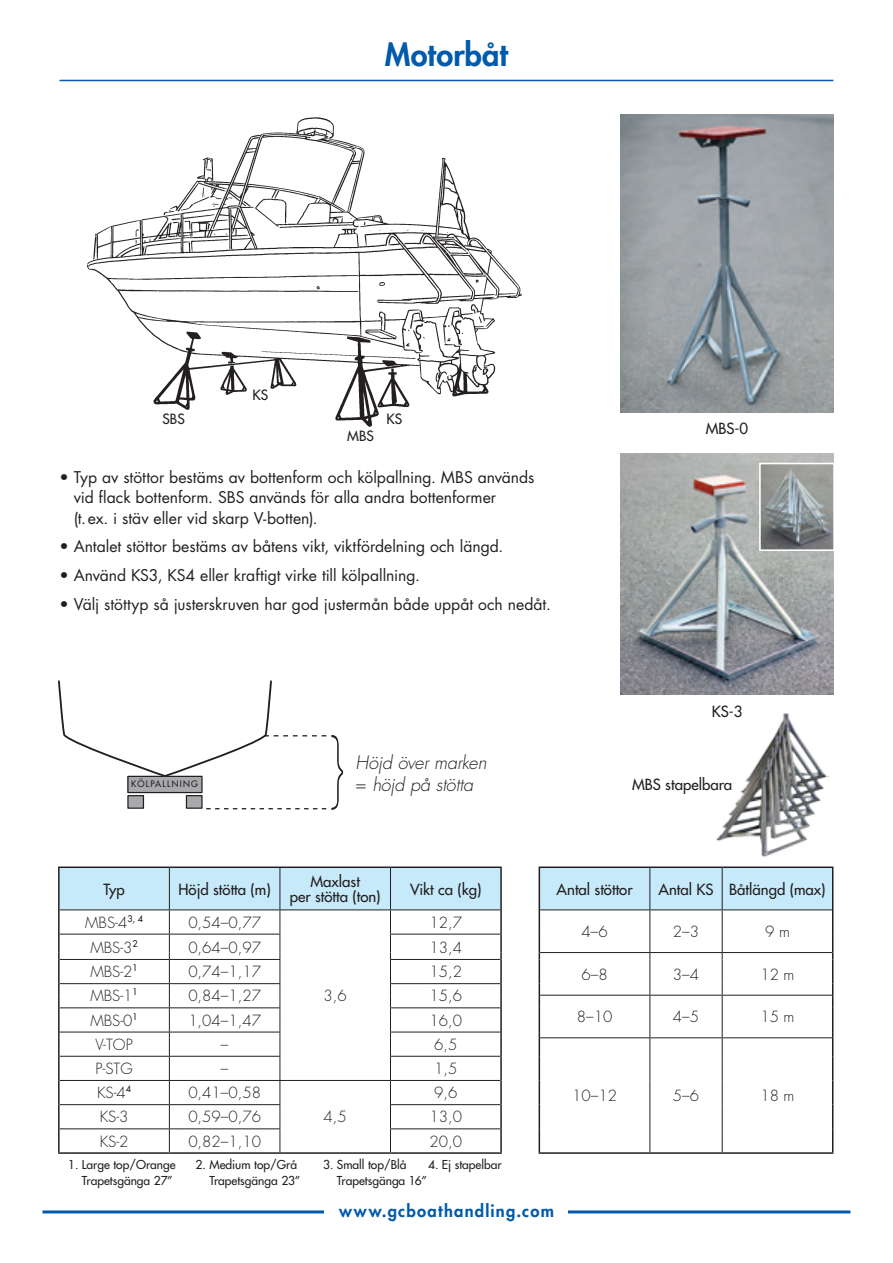
<style>
.page{position:relative;width:893px;height:1263px;background:#fff}
.page>*{position:absolute;margin:0;border:0;box-sizing:border-box;transform-origin:0 0}
.t1{font:800 30.75px "Futura LT";color:#015aaa}
.t2{font:italic 300 18px/22.2px "Futura LT";letter-spacing:-.01em;color:#231f20}
.t3{font:800 16.5px "Futura LT";letter-spacing:.08em;color:#015aaa}
.t4{font:15.75px/20.2px "Futura LT";color:#231f20}
.t5{font:300 15px "Futura LT";color:#231f20}
.t6{font:15px/15px "Futura LT";color:#231f20;text-align:center}
.t7{font:13.8px "Futura LT";color:#231f20}
.t8{font:12px "Futura LT";color:#231f20}
.t9{font:9px "Futura LT";color:#231f20}
.t10{font:8.7px "Futura LT";letter-spacing:.14em;color:#231f20}
.s1{font-style:normal}
</style>
<div class="page">
<hr style="left:43px;top:1210px;width:807px;height:3px;background:#015aaa">
<div style="left:325px;top:1200px;width:243px;height:20px;background:#fff"></div>
<img style="left:87px;top:117px;width:435px;height:310px">
<img style="left:621px;top:115px;width:212px;height:297px">
<img style="left:621px;top:453px;width:212px;height:242px">
<svg style="left:758px;top:462px;width:76px;height:90px;background:#929697"></svg>
<img style="left:716px;top:713px;width:112px;height:144px">
<hr style="left:59px;top:80px;width:774px;height:1px;background:#015aaa">
<svg style="left:58px;top:680px;width:286px;height:130px"></svg>
<hr style="left:58px;top:866px;width:111px;height:2px;background:#231f20">
<hr style="left:169px;top:866px;width:111px;height:2px;background:#231f20">
<hr style="left:280px;top:866px;width:110px;height:2px;background:#231f20">
<hr style="left:390px;top:866px;width:112px;height:2px;background:#231f20">
<hr style="left:280px;top:1152px;width:110px;height:2px;background:#231f20">
<hr style="left:58px;top:1152px;width:111px;height:2px;background:#231f20">
<hr style="left:169px;top:1152px;width:111px;height:2px;background:#231f20">
<hr style="left:390px;top:1152px;width:112px;height:2px;background:#231f20">
<hr style="left:539px;top:866px;width:111px;height:2px;background:#231f20">
<hr style="left:650px;top:866px;width:72px;height:2px;background:#231f20">
<hr style="left:722px;top:866px;width:111px;height:2px;background:#231f20">
<hr style="left:539px;top:1152px;width:111px;height:2px;background:#231f20">
<hr style="left:650px;top:1152px;width:72px;height:2px;background:#231f20">
<hr style="left:722px;top:1152px;width:111px;height:2px;background:#231f20">
<svg style="left:58px;top:867px;width:775px;height:285px"></svg>
<p class="t1" style="left:385px;top:34px;width:125px">Motorbåt</p>
<p class="t7" style="left:163px;top:409px;width:24px">SBS</p>
<p class="t7" style="left:253px;top:385px;width:17px">KS</p>
<p class="t7" style="left:347px;top:427px;width:28px">MBS</p>
<p class="t7" style="left:386px;top:409px;width:17px">KS</p>
<p class="t4" style="left:74px;top:467px;width:462px;text-indent:-14px">• Typ av stöttor bestäms av bottenform och kölpallning. MBS används vid flack bottenform. SBS används för alla andra bottenformer<br>(t. ex. i stäv eller vid skarp V-botten).</p>
<p class="t4" style="left:59px;top:537px;width:445px">• Antalet stöttor bestäms av båtens vikt, viktfördelning och längd.</p>
<p class="t4" style="left:59px;top:565px;width:362px">• Använd KS3, KS4 eller kraftigt virke till kölpallning.</p>
<p class="t4" style="left:59px;top:594px;width:493px">• Välj stöttyp så justerskruven har god justermån både uppåt och nedåt.</p>
<p class="t10" style="left:131px;top:778px;width:68px">KÖLPALLNING</p>
<p class="t2" style="left:356px;top:752px;width:132px">Höjd över marken <span class="s1">=</span> höjd på stötta</p>
<p class="t6" style="left:706px;top:421px;width:44px">MBS-0</p>
<p class="t6" style="left:712px;top:703px;width:32px">KS-3</p>
<p class="t6" style="left:632px;top:777px;width:102px">MBS stapelbara</p>
<p class="t6" style="left:103px;top:881px;width:23px">Typ</p>
<p class="t6" style="left:178px;top:881px;width:94px">Höjd stötta (m)</p>
<p class="t6" style="left:290px;top:874px;width:92px">Maxlast<br>per stötta (ton)</p>
<p class="t6" style="left:410px;top:881px;width:73px">Vikt ca (kg)</p>
<p class="t6" style="left:557px;top:881px;width:78px">Antal stöttor</p>
<p class="t6" style="left:658px;top:881px;width:57px">Antal KS</p>
<p class="t6" style="left:729px;top:881px;width:98px">Båtlängd (max)</p>
<p class="t5" style="left:85px;top:913px;width:59px">MBS-4<sup>3,</sup> <sup>4</sup></p>
<p class="t5" style="left:188px;top:913px;width:74px">0,54–0,77</p>
<p class="t5" style="left:429px;top:913px;width:34px">12,7</p>
<p class="t5" style="left:582px;top:922px;width:28px">4–6</p>
<p class="t5" style="left:673px;top:922px;width:28px">2–3</p>
<p class="t5" style="left:765px;top:922px;width:26px">9 m</p>
<p class="t5" style="left:90px;top:938px;width:49px">MBS-3<sup>2</sup></p>
<p class="t5" style="left:188px;top:938px;width:74px">0,64–0,97</p>
<p class="t5" style="left:429px;top:938px;width:34px">13,4</p>
<p class="t5" style="left:90px;top:963px;width:44px">MBS-2</p>
<p class="t5" style="left:582px;top:965px;width:28px">6–8</p>
<p class="t5" style="left:673px;top:965px;width:28px">3–4</p>
<p class="t5" style="left:760px;top:965px;width:36px">12 m</p>
<p class="t9" style="left:133px;top:962px;width:7px">1</p>
<p class="t5" style="left:188px;top:963px;width:74px">0,74–1,17</p>
<p class="t5" style="left:429px;top:963px;width:34px">15,2</p>
<p class="t5" style="left:90px;top:987px;width:49px">MBS-1<sup>1</sup></p>
<p class="t5" style="left:188px;top:987px;width:74px">0,84–1,27</p>
<p class="t5" style="left:429px;top:987px;width:34px">15,6</p>
<p class="t5" style="left:90px;top:1011px;width:49px">MBS-0<sup>1</sup></p>
<p class="t5" style="left:188px;top:1011px;width:74px">1,04–1,47</p>
<p class="t5" style="left:429px;top:1011px;width:34px">16,0</p>
<p class="t5" style="left:577px;top:1008px;width:37px">8–10</p>
<p class="t5" style="left:673px;top:1008px;width:28px">4–5</p>
<p class="t5" style="left:760px;top:1008px;width:36px">15 m</p>
<p class="t5" style="left:95px;top:1035px;width:39px">V-TOP</p>
<p class="t5" style="left:221px;top:1035px;width:9px">–</p>
<p class="t5" style="left:434px;top:1035px;width:25px">6,5</p>
<p class="t5" style="left:572px;top:1086px;width:46px">10–12</p>
<p class="t5" style="left:673px;top:1086px;width:28px">5–6</p>
<p class="t5" style="left:760px;top:1086px;width:36px">18 m</p>
<p class="t5" style="left:324px;top:986px;width:25px">3,6</p>
<p class="t5" style="left:95px;top:1059px;width:39px">P-STG</p>
<p class="t5" style="left:221px;top:1059px;width:9px">–</p>
<p class="t5" style="left:434px;top:1059px;width:25px">1,5</p>
<p class="t5" style="left:97px;top:1084px;width:36px">KS-4<sup>4</sup></p>
<p class="t5" style="left:188px;top:1084px;width:74px">0,41–0,58</p>
<p class="t5" style="left:324px;top:1108px;width:25px">4,5</p>
<p class="t5" style="left:434px;top:1084px;width:25px">9,6</p>
<p class="t5" style="left:100px;top:1108px;width:30px">KS-3</p>
<p class="t5" style="left:188px;top:1108px;width:74px">0,59–0,76</p>
<p class="t5" style="left:429px;top:1108px;width:34px">13,0</p>
<p class="t5" style="left:100px;top:1132px;width:30px">KS-2</p>
<p class="t5" style="left:188px;top:1132px;width:74px">0,82–1,10</p>
<p class="t5" style="left:429px;top:1132px;width:34px">20,0</p>
<p class="t8" style="left:68px;top:1157px;width:109px">1. Large top/Orange</p>
<p class="t8" style="left:196px;top:1157px;width:103px">2. Medium top/Grå</p>
<p class="t8" style="left:323px;top:1157px;width:85px">3. Small top/Blå</p>
<p class="t8" style="left:428px;top:1157px;width:75px">4. Ej stapelbar</p>
<p class="t8" style="left:82px;top:1173px;width:92px">Trapetsgänga 27”</p>
<p class="t8" style="left:210px;top:1173px;width:92px">Trapetsgänga 23”</p>
<p class="t8" style="left:337px;top:1173px;width:91px">Trapetsgänga 16”</p>
<p class="t3" style="left:339px;top:1200px;width:216px">www.gcboathandling.com</p>
</div>
